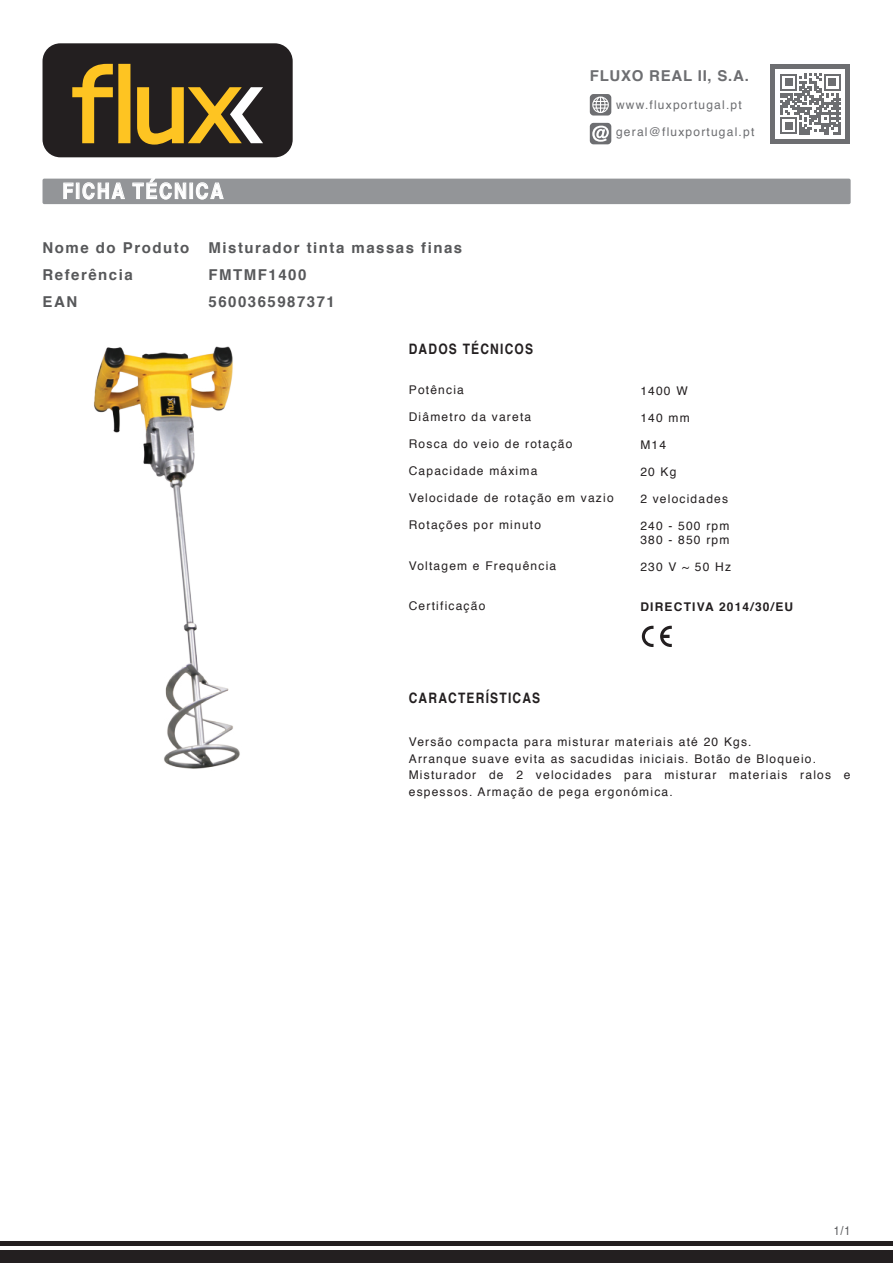
<style>
.page{position:relative;width:893px;height:1263px;background:#fff}
.page>*{position:absolute;margin:0;border:0;box-sizing:border-box;transform-origin:0 0}
.t1{font:700 21.6px "Helvetica";letter-spacing:.1em;color:#fff;scale:.83 1}
.t2{font:700 15px/27px "Helvetica";letter-spacing:.1em;color:#57585a}
.t3{font:700 15px "Helvetica";letter-spacing:.05em;color:#6d6e71}
.t4{font:700 14.4px "Helvetica";letter-spacing:.1em;color:#231f20;scale:.83 1}
.t5{font:12.6px "Helvetica";color:#57585a;scale:.83 1}
.t6{font:12px/16.5px "Helvetica";letter-spacing:.1em;color:#231f20}
.t7{font:12px "Helvetica";letter-spacing:.1em;color:#6d6e71}
.t8{font:700 12px "Helvetica";letter-spacing:.1em;color:#231f20}
</style>
<div class="page">
<div style="left:770px;top:64px;width:80px;height:80px;background:#6d6e71"></div>
<div style="left:43px;top:43px;width:250px;height:114px;background:#231f20;border-radius:18px"></div>
<svg style="left:72px;top:64px;width:58px;height:79px"></svg>
<svg style="left:137px;top:87px;width:126px;height:58px"></svg>
<svg style="left:590px;top:123px;width:21px;height:21px"></svg>
<svg style="left:590px;top:94px;width:21px;height:22px"></svg>
<div style="left:776px;top:69px;width:69px;height:70px;background:#fff"></div>
<svg style="left:780px;top:74px;width:61px;height:60px"></svg>
<hr style="left:0;top:1242px;width:893px;height:4px;background:#231f20">
<div style="left:0;top:1250px;width:893px;height:13px;background:#231f20"></div>
<div style="left:43px;top:179px;width:808px;height:25px;background:#939598;border-radius:2px"></div>
<svg style="left:63px;top:183px;width:10px;height:16px"></svg>
<div style="left:76px;top:183px;width:3px;height:16px;border:1px solid #fff"></div>
<svg style="left:82px;top:182px;width:43px;height:17px"></svg>
<svg style="left:132px;top:178px;width:54px;height:21px"></svg>
<div style="left:190px;top:183px;width:3px;height:16px;border:1px solid #fff"></div>
<svg style="left:196px;top:182px;width:28px;height:17px"></svg>
<svg style="left:642px;top:626px;width:11px;height:21px"></svg>
<svg style="left:660px;top:626px;width:12px;height:21px"></svg>
<img style="left:94px;top:346px;width:146px;height:423px">
<h1 class="t1" style="left:62px;top:182px;width:195px">FICHA T…CNICA</h1>
<p class="t3" style="left:590px;top:70px;width:161px">FLUXO REAL II, S.A.</p>
<p class="t7" style="left:616px;top:100px;width:127px">www.fluxportugal.pt</p>
<p class="t7" style="left:616px;top:127px;width:140px">geral@fluxportugal.pt</p>
<p class="t2" style="left:43px;top:235px;width:148px">Nome do Produto<br>ReferÍncia<br>EAN</p>
<p class="t2" style="left:208px;top:235px;width:255px">Misturador tinta massas finas<br>FMTMF1400<br>5600365987371</p>
<p class="t4" style="left:409px;top:343px;width:151px">DADOS T…CNICOS</p>
<p class="t6" style="left:409px;top:383px;width:57px">PotÍncia</p>
<p class="t6" style="left:409px;top:410px;width:124px">Di‚metro da vareta</p>
<p class="t6" style="left:409px;top:437px;width:165px">Rosca do veio de rotaÁ„o</p>
<p class="t6" style="left:409px;top:464px;width:130px">Capacidade m·xima</p>
<p class="t6" style="left:409px;top:491px;width:206px">Velocidade de rotaÁ„o em vazio</p>
<p class="t6" style="left:409px;top:518px;width:134px">RotaÁıes por minuto</p>
<p class="t6" style="left:409px;top:558px;width:149px">Voltagem e FrequÍncia</p>
<p class="t6" style="left:409px;top:599px;width:78px">CertificaÁ„o</p>
<p class="t6" style="left:640px;top:384px;width:49px">1400 W</p>
<p class="t6" style="left:640px;top:411px;width:51px">140 mm</p>
<p class="t6" style="left:640px;top:438px;width:27px">M14</p>
<p class="t6" style="left:640px;top:465px;width:38px">20 Kg</p>
<p class="t6" style="left:640px;top:492px;width:89px">2 velocidades</p>
<p class="t6" style="left:640px;top:520px;width:91px;line-height:13.5px">240 - 500 rpm<br>380 - 850 rpm</p>
<p class="t6" style="left:640px;top:559px;width:92px">230 V ~ 50 Hz</p>
<p class="t8" style="left:640px;top:602px;width:154px">DIRECTIVA 2014/30/EU</p>
<p class="t4" style="left:409px;top:692px;width:160px">CARACTERÕSTICAS</p>
<p class="t6" style="left:409px;top:735px;width:443px">Vers„o compacta para misturar materiais atÈ 20 Kgs.<br>Arranque suave evita as sacudidas iniciais. Bot„o de Bloqueio.<br>Misturador de 2 velocidades para misturar materiais ralos e espessos. ArmaÁ„o de pega ergonÛmica.</p>
<p class="t5" style="left:834px;top:1226px;width:22px">1/1</p>
</div>
